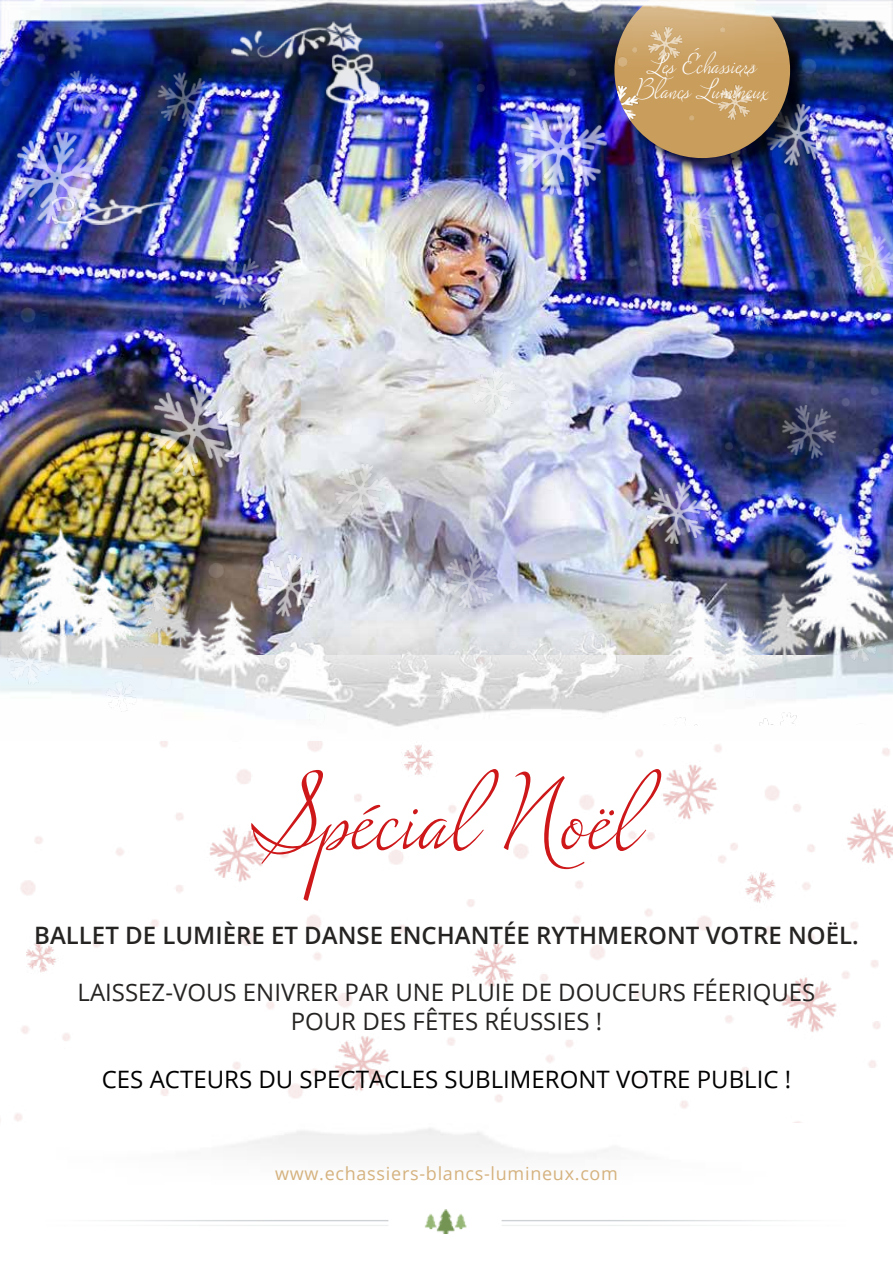
<style>
.page{position:relative;width:893px;height:1263px;background:#fff}
.page>*{position:absolute;margin:0;border:0;box-sizing:border-box;transform-origin:0 0}
.t1{font:114.6px "Lush Script";color:#cd1719}
.t2{font:30px/25.5px "Lush Script";color:#fff;text-align:center}
.t3{font:24px/28.8px "Open Sans";color:#262423;text-align:center}
.t4{font:600 24px "Open Sans";color:#262423}
.t5{font:24px "Open Sans";color:#000}
.t6{font:18px "Open Sans";letter-spacing:.04em;color:#d5b27f}
</style>
<div class="page">
<img style="left:0;top:741px;width:893px;height:382px">
<img style="left:0;top:73px;width:893px;height:652px">
<img style="left:53px;top:198px;width:123px;height:27px">
<img style="left:231px;top:73px;width:149px;height:31px">
<div style="left:617px;top:0;width:191px;height:176px;background:#000;opacity:.75"></div>
<img style="left:614px;top:73px;width:176px;height:85px">
<img style="left:0;top:0;width:893px;height:73px">
<img style="left:105px;top:1209px;width:682px;height:24px">
<p class="t2" style="left:635px;top:50px;width:136px">Les Échassiers<br>Blancs Lumineux</p>
<h1 class="t1" style="left:249px;top:742px;width:397px">Spécial Noël</h1>
<p class="t4" style="left:34px;top:918px;width:826px">BALLET DE LUMIÈRE ET DANSE ENCHANTÉE RYTHMERONT VOTRE NOËL.</p>
<p class="t3" style="left:78px;top:977px;width:739px">LAISSEZ-VOUS ENIVRER PAR UNE PLUIE DE DOUCEURS FÉERIQUES<br>POUR DES FÊTES RÉUSSIES !</p>
<p class="t5" style="left:102px;top:1062px;width:691px">CES ACTEURS DU SPECTACLES SUBLIMERONT VOTRE PUBLIC !</p>
<p class="t6" style="left:275px;top:1161px;width:344px">www.echassiers-blancs-lumineux.com</p>
</div>
